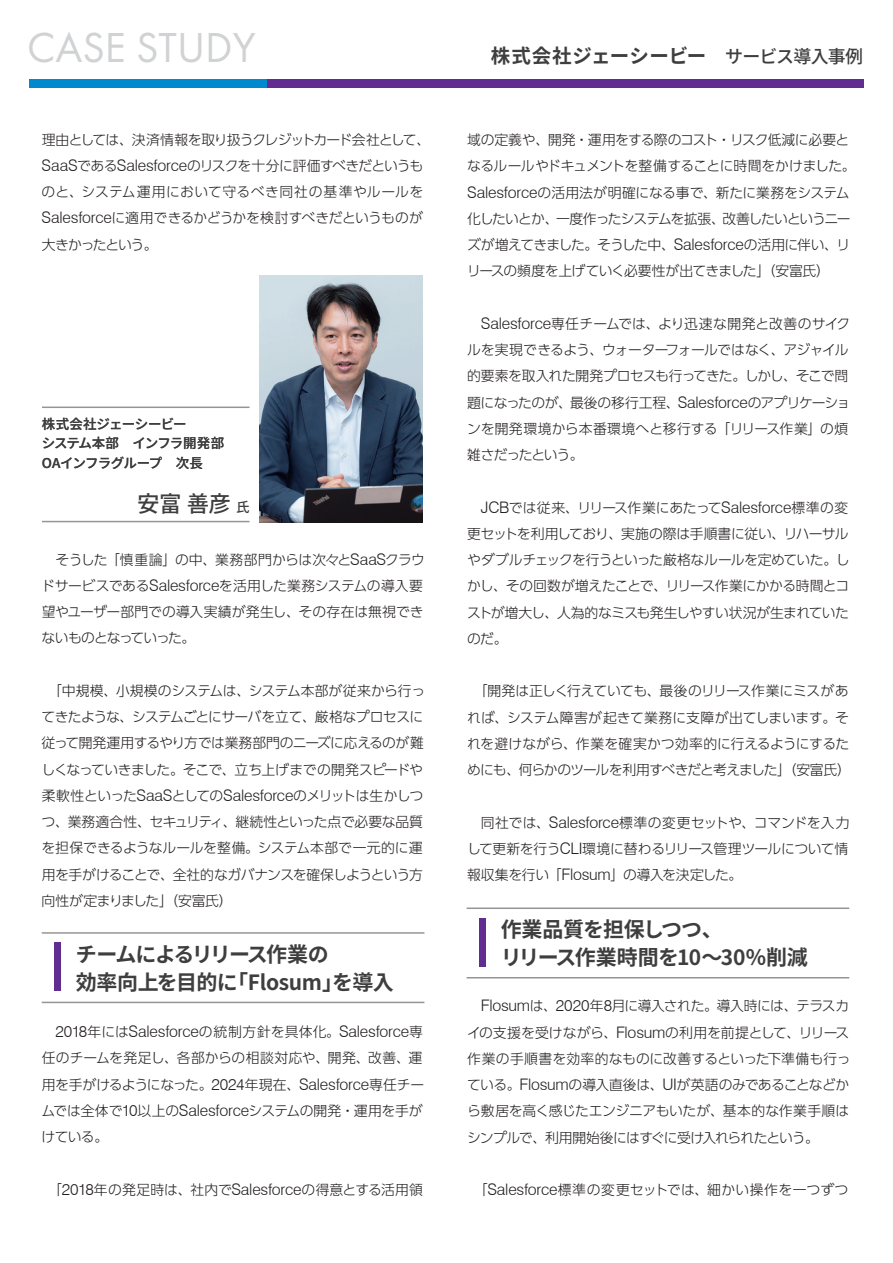
<style>
.page{position:relative;width:893px;height:1263px;background:#fff}
.page>*{position:absolute;margin:0;border:0;box-sizing:border-box;transform-origin:0 0}
.t1{font:43.5px "Futura PT";color:#d1d2d4}
.t2{font:500 22.5px "Gen Shin Gothic";color:#3e3e3f}
.t3{font:700 21px/27.8px "Gen Shin Gothic";letter-spacing:-.035em;color:#3e3e3f}
.t4{font:700 19.5px "Gen Shin Gothic";letter-spacing:.015em;color:#3e3e3f}
.t5{font:300 15.9px "Swiss 721 BT";letter-spacing:-.01em;color:#231f20}
.t6{font:300 13.8px/26.2px "UD Shin Go Pro";letter-spacing:-.03em;color:#231f20}
.t7{font:300 13.8px/26.2px "UD Shin Go Pro";letter-spacing:-.01em;color:#231f20}
.t8{font:300 13.8px "UD Shin Go Pro";letter-spacing:.01em;color:#231f20}
.t9{font:300 13.8px "UD Shin Go Pro";letter-spacing:.025em;color:#231f20}
.t10{font:500 13.5px/19.5px "Gen Shin Gothic";letter-spacing:-.03em;color:#3e3e3f}
.s1{font-family:"Swiss 721 BT";font-size:15.9px}
.s2{font-size:13.5px}
.s3{font-family:"UD Shin Go Pro";font-size:13.8px}
.s4{font-weight:500;font-size:18px}
</style>
<div class="page">
<div style="left:30px;top:79px;width:833px;height:9px;background:#612d91"></div>
<div style="left:30px;top:79px;width:237px;height:9px;background:#0089cf"></div>
<hr style="left:42px;top:932px;width:382px;height:2px;background:#939598">
<hr style="left:42px;top:1002px;width:382px;height:1px;background:#939598">
<div style="left:54px;top:942px;width:7px;height:49px;background:#612d91"></div>
<hr style="left:467px;top:907px;width:382px;height:2px;background:#939598">
<hr style="left:467px;top:977px;width:382px;height:1px;background:#939598">
<div style="left:479px;top:918px;width:6px;height:49px;background:#612d91"></div>
<img style="left:260px;top:276px;width:163px;height:247px">
<hr style="left:42px;top:407px;width:208px;height:1px;background:#939598">
<hr style="left:42px;top:521px;width:208px;height:1px;background:#939598">
<h1 class="t1" style="left:27px;top:21px;width:230px">CASE STUDY</h1>
<p class="t6" style="left:42px;top:126px;width:390px">理由としては、決済情報を取り扱うクレジットカード会社として、<br><span class="s1">SaaS</span>である<span class="s1">Salesforce</span>のリスクを十分に評価すべきだというものと、システム運用において守るべき同社の基準やルールを<br><span class="s1">Salesforce</span>に適用できるかどうかを検討すべきだというものが大きかったという。</p>
<p class="t10" style="left:42px;top:414px;width:197px">株式会社ジェーシービー　<br>システム本部　インフラ開発部　<br>OAインフラグループ　次長</p>
<h2 class="t2" style="left:137px;top:487px;width:114px">安富 善彦 <span class="s2">氏</span></h2>
<p class="t6" style="left:41px;top:546px;width:385px;text-indent:14px">そうした「慎重論」の中、業務部門からは次々と<span class="s1">SaaS</span>クラウドサービスである<span class="s1">Salesforce</span>を活用した業務システムの導入要望やユーザー部門での導入実績が発生し、その存在は無視できないものとなっていった。</p>
<p class="t6" style="left:41px;top:677px;width:385px;text-indent:7px">「中規模、小規模のシステムは、システム本部が従来から行ってきたような、システムごとにサーバを立て、厳格なプロセスに従って開発運用するやり方では業務部門のニーズに応えるのが難しくなっていきました。そこで、立ち上げまでの開発スピードや柔軟性といった<span class="s1">SaaS</span>としての<span class="s1">Salesforce</span>のメリットは生かしつつ、業務適合性、セキュリティ、継続性といった点で必要な品質を担保できるようなルールを整備。システム本部で一元的に運用を手がけることで、全社的なガバナンスを確保しようという方向性が定まりました」（安富氏）</p>
<h3 class="t3" style="left:76px;top:940px;width:319px">チームによるリリース作業の<br>効率向上を目的に「Flosum」を導入</h3>
<p class="t5" style="left:55px;top:1022px;width:369px">2018<span class="s3">年には</span>Salesforce<span class="s3">の統制方針を具体化。</span>Salesforce<span class="s3">専</span></p>
<p class="t7" style="left:42px;top:1044px;width:384px">任のチームを発足し、各部からの相談対応や、開発、改善、運用を手がけるようになった。<span class="s1">2024</span>年現在、<span class="s1">Salesforce</span>専任チームでは全体で<span class="s1">10</span>以上の<span class="s1">Salesforce</span>システムの開発・運用を手がけている。</p>
<p class="t8" style="left:48px;top:1178px;width:376px">「<span class="s1">2018</span>年の発足時は、社内で<span class="s1">Salesforce</span>の得意とする活用領</p>
<h3 class="t4" style="left:491px;top:41px;width:374px">株式会社ジェーシービー<span class="s4">　サービス導入事例</span></h3>
<p class="t6" style="left:467px;top:126px;width:390px">域の定義や、開発・運用をする際のコスト・リスク低減に必要となるルールやドキュメントを整備することに時間をかけました。<span class="s1">Salesforce</span>の活用法が明確になる事で、新たに業務をシステム化したいとか、一度作ったシステムを拡張、改善したいというニーズが増えてきました。そうした中、<span class="s1">Salesforce</span>の活用に伴い、リリースの頻度を上げていく必要性が出てきました」（安富氏）</p>
<p class="t6" style="left:467px;top:310px;width:385px;text-indent:14px"><span class="s1">Salesforce</span>専任チームでは、より迅速な開発と改善のサイクルを実現できるよう、ウォーターフォールではなく、アジャイル的要素を取入れた開発プロセスも行ってきた。しかし、そこで問題になったのが、最後の移行工程、<span class="s1">Salesforce</span>のアプリケーションを開発環境から本番環境へと移行する「リリース作業」の煩雑さだったという。</p>
<p class="t6" style="left:467px;top:494px;width:384px;text-align:justify;text-indent:14px"><span class="s1">JCB</span>では従来、リリース作業にあたって<span class="s1">Salesforce</span>標準の変更セットを利用しており、実施の際は手順書に従い、リハーサルやダブルチェックを行うといった厳格なルールを定めていた。しかし、その回数が増えたことで、リリース作業にかかる時間とコストが増大し、人為的なミスも発生しやすい状況が生まれていたのだ。</p>
<p class="t6" style="left:467px;top:677px;width:385px;text-align:center">「開発は正しく行えていても、最後のリリース作業にミスがあれば、システム障害が起きて業務に支障が出てしまいます。それを避けながら、作業を確実かつ効率的に行えるようにするためにも、何らかのツールを利用すべきだと考えました」（安富氏）</p>
<p class="t6" style="left:467px;top:809px;width:384px;text-align:justify;text-indent:14px">同社では、<span class="s1">Salesforce</span>標準の変更セットや、コマンドを入力して更新を行う<span class="s1">CLI</span>環境に替わるリリース管理ツールについて情報収集を行い「<span class="s1">Flosum</span>」の導入を決定した。</p>
<h3 class="t3" style="left:501px;top:915px;width:309px">作業品質を担保しつつ、<br>リリース作業時間を10～30％削減</h3>
<p class="t6" style="left:467px;top:992px;width:385px;text-align:justify;text-indent:14px"><span class="s1">Flosum</span>は、<span class="s1">2020</span>年<span class="s1">8</span>月に導入された。導入時には、テラスカイの支援を受けながら、<span class="s1">Flosum</span>の利用を前提として、リリース作業の手順書を効率的なものに改善するといった下準備も行っている。<span class="s1">Flosum</span>の導入直後は、<span class="s1">UI</span>が英語のみであることなどから敷居を高く感じたエンジニアもいたが、基本的な作業手順はシンプルで、利用開始後にはすぐに受け入れられたという。</p>
<p class="t9" style="left:474px;top:1179px;width:376px">「<span class="s1">Salesforce</span>標準の変更セットでは、細かい操作を一つずつ</p>
</div>
